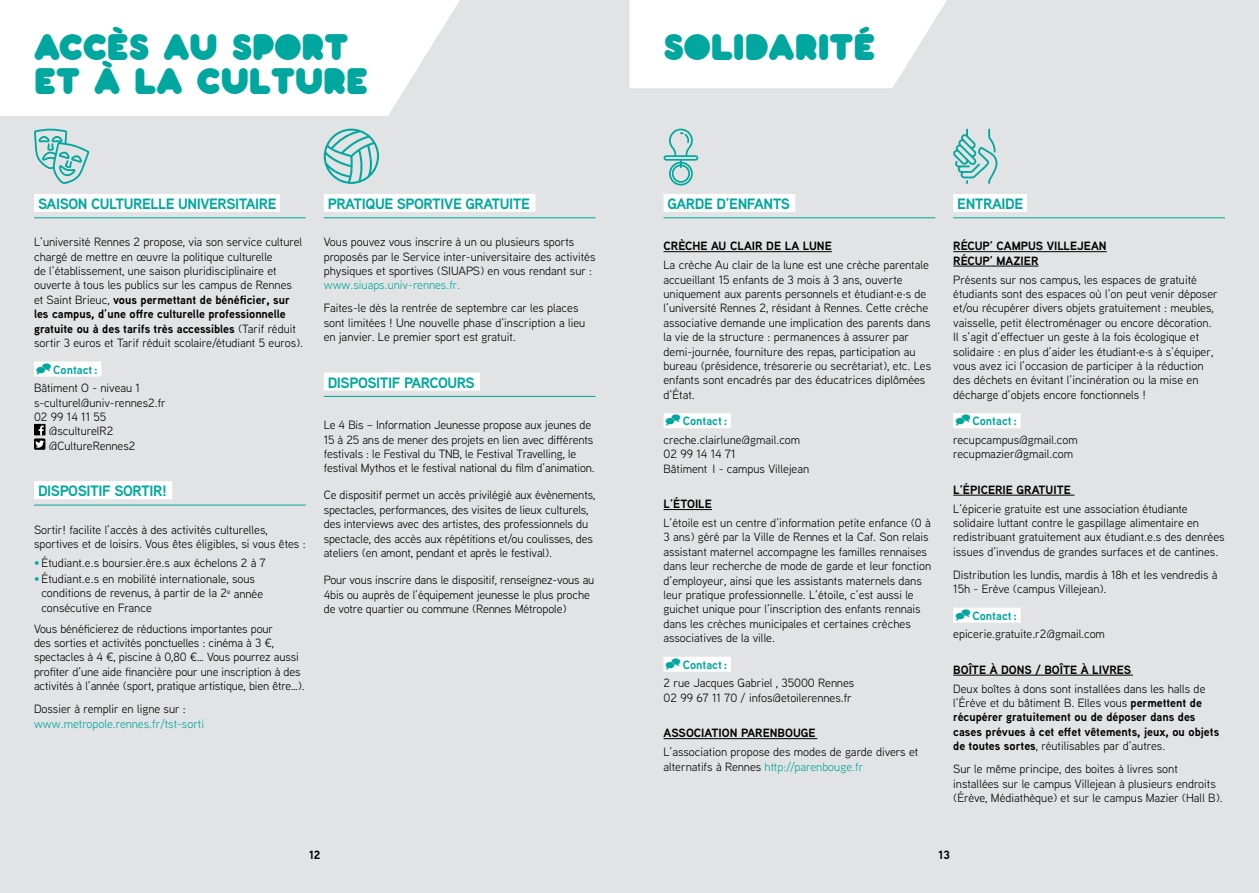
<style>
.page{position:relative;width:1259px;height:893px;background:#e2e3e4}
.page>*{position:absolute;margin:0;border:0;box-sizing:border-box;transform-origin:0 0}
.t1{font:36px/34.2px "Pochoir Pleine";color:#00a79e}
.t2{font:700 15px "Aaux Next";letter-spacing:-.03em;color:#00a79e}
.t3{font:12px/14.4px "Aaux Next";color:#000}
.t4{font:700 12px/14.4px "Aaux Next";color:#000}
.t5{font:12px "Aaux Next";color:#00a79e}
.t6{font:700 12px "Aaux Next";color:#00a79e}
.s1{font-weight:700}
.s2{color:#00a79e}
.s3{font-weight:400}
</style>
<div class="page">
<svg style="left:0;top:0;width:460px;height:116px;background:#fcfcfc"></svg>
<hr style="left:663px;top:217px;width:272px;height:1px;background:#00a79e">
<div style="left:663px;top:194px;width:132px;height:18px;background:#fff"></div>
<hr style="left:663px;top:251px;width:169px;height:1px;background:#000">
<div style="left:663px;top:413px;width:68px;height:15px;background:#fff"></div>
<hr style="left:663px;top:509px;width:49px;height:1px;background:#000">
<div style="left:663px;top:657px;width:68px;height:15px;background:#fff"></div>
<hr style="left:663px;top:738px;width:154px;height:1px;background:#000">
<hr style="left:953px;top:217px;width:272px;height:1px;background:#00a79e">
<div style="left:953px;top:194px;width:74px;height:18px;background:#fff"></div>
<hr style="left:953px;top:251px;width:153px;height:1px;background:#000">
<hr style="left:953px;top:266px;width:85px;height:1px;background:#000">
<div style="left:953px;top:413px;width:67px;height:15px;background:#fff"></div>
<hr style="left:953px;top:495px;width:121px;height:1px;background:#000">
<div style="left:953px;top:608px;width:67px;height:15px;background:#fff"></div>
<hr style="left:953px;top:675px;width:180px;height:1px;background:#000">
<hr style="left:34px;top:217px;width:272px;height:1px;background:#00a79e">
<div style="left:34px;top:194px;width:246px;height:18px;background:#fff"></div>
<div style="left:34px;top:362px;width:67px;height:15px;background:#fff"></div>
<hr style="left:34px;top:505px;width:272px;height:1px;background:#00a79e">
<div style="left:34px;top:481px;width:138px;height:18px;background:#fff"></div>
<svg style="left:34px;top:424px;width:11px;height:11px"></svg>
<div style="left:34px;top:438px;width:11px;height:12px;background:#000"></div>
<svg style="left:35px;top:426px;width:9px;height:22px"></svg>
<hr style="left:324px;top:217px;width:271px;height:1px;background:#00a79e">
<div style="left:324px;top:194px;width:211px;height:18px;background:#fff"></div>
<hr style="left:324px;top:396px;width:271px;height:1px;background:#00a79e">
<div style="left:324px;top:373px;width:156px;height:18px;background:#fff"></div>
<svg style="left:629px;top:0;width:318px;height:88px;background:#fcfcfc"></svg>
<svg style="left:34px;top:128px;width:55px;height:56px"></svg>
<svg style="left:324px;top:129px;width:55px;height:55px"></svg>
<svg style="left:953px;top:129px;width:44px;height:55px"></svg>
<svg style="left:663px;top:129px;width:35px;height:56px"></svg>
<h1 class="t1" style="left:34px;top:28px;width:336px">ACCÈS AU SPORT<br>ET À LA CULTURE</h1>
<h1 class="t1" style="left:663px;top:28px;width:213px">SOLIDARITÉ</h1>
<p class="t2" style="left:38px;top:193px;width:240px">Saison culturelle universitaire</p>
<p class="t3" style="left:34px;top:234px;width:271px">L’université Rennes 2 propose, via son service culturel chargé de mettre en œuvre la politique culturelle<br>de l’établissement, une saison pluridisciplinaire et ouverte à tous les publics sur les campus de Rennes et Saint Brieuc, <span class="s1">vous permettant de bénéficier, sur les campus, d’une offre culturelle professionnelle gratuite ou à des tarifs très accessibles</span> (Tarif réduit sortir 3 euros et Tarif réduit scolaire/étudiant 5 euros).</p>
<p class="t6" style="left:53px;top:361px;width:46px">Contact :</p>
<p class="t3" style="left:34px;top:380px;width:107px">Bâtiment O - niveau 1</p>
<p class="t3" style="left:34px;top:395px;width:133px">s-culturel@univ-rennes2.fr</p>
<p class="t3" style="left:34px;top:409px;width:74px">02 99 14 11 55</p>
<p class="t3" style="left:49px;top:424px;width:66px">@sculturelR2</p>
<p class="t3" style="left:49px;top:438px;width:88px">@CultureRennes2</p>
<p class="t2" style="left:38px;top:480px;width:130px">Dispositif Sortir!</p>
<p class="t3" style="left:34px;top:522px;width:273px">Sortir! facilite l’accès à des activités culturelles, sportives et de loisirs. Vous êtes éligibles, si vous êtes :</p>
<p class="t3" style="left:34px;top:555px;width:233px"><span class="s2">•</span> Étudiant.e.s boursier.ère.s aux échelons 2 à 7</p>
<p class="t3" style="left:42px;top:571px;width:223px;text-indent:-8px"><span class="s2">•</span> Étudiant.e.s en mobilité internationale, sous conditions de revenus, à partir de la 2<sup>e</sup> année consécutive en France</p>
<p class="t3" style="left:34px;top:621px;width:272px">Vous bénéficierez de réductions importantes pour<br>des sorties et activités ponctuelles : cinéma à 3 €, spectacles à 4 €, piscine à 0,80 €… Vous pourrez aussi profiter d’une aide financière pour une inscription à des activités à l’année (sport, pratique artistique, bien être…).</p>
<p class="t3" style="left:34px;top:701px;width:153px">Dossier à remplir en ligne sur :</p>
<p class="t5" style="left:34px;top:715px;width:172px">www.metropole.rennes.fr/tst-sorti</p>
<p class="t2" style="left:328px;top:193px;width:204px">Pratique sportive gratuite</p>
<p class="t3" style="left:324px;top:234px;width:273px">Vous pouvez vous inscrire à un ou plusieurs sports proposés par le Service inter-universitaire des activités physiques et sportives (SIUAPS) en vous rendant sur :</p>
<p class="t5" style="left:324px;top:277px;width:138px">www.siuaps.univ-rennes.fr.</p>
<p class="t3" style="left:324px;top:301px;width:263px">Faites-le dès la rentrée de septembre car les places sont limitées ! Une nouvelle phase d’inscription a lieu en janvier. Le premier sport est gratuit.</p>
<p class="t2" style="left:328px;top:372px;width:149px">Dispositif PARCOURS</p>
<p class="t3" style="left:324px;top:417px;width:273px">Le 4 Bis – Information Jeunesse propose aux jeunes de 15 à 25 ans de mener des projets en lien avec différents festivals : le Festival du TNB, le Festival Travelling, le festival Mythos et le festival national du film d’animation.</p>
<p class="t3" style="left:324px;top:488px;width:273px">Ce dispositif permet un accès privilégié aux évènements, spectacles, performances, des visites de lieux culturels, des interviews avec des artistes, des professionnels du spectacle, des accès aux répétitions et/ou coulisses, des ateliers (en amont, pendant et après le festival).</p>
<p class="t3" style="left:324px;top:572px;width:272px">Pour vous inscrire dans le dispositif, renseignez-vous au<br>4bis ou auprès de l’équipement jeunesse le plus proche de votre quartier ou commune (Rennes Métropole)</p>
<p class="t2" style="left:667px;top:193px;width:122px">Garde d’enfants</p>
<p class="t4" style="left:663px;top:239px;width:170px">Crèch e au clair de la lune</p>
<p class="t3" style="left:663px;top:257px;width:269px">La crèche Au clair de la lune est une crèche parentale accueillant 15 enfants de 3 mois à 3 ans, ouverte uniquement aux parents personnels et étudiant·e·s de l’université Rennes 2, résidant à Rennes. Cette crèche associative demande une implication des parents dans la vie de la structure : permanences à assurer par demi-journée, fourniture des repas, participation au bureau (présidence, trésorerie ou secrétariat), etc. Les enfants sont encadrés par des éducatrices diplômées d’État.</p>
<p class="t6" style="left:683px;top:413px;width:46px">Contact :</p>
<p class="t3" style="left:663px;top:432px;width:147px">creche.clairlune@gmail.com<br>02 99 14 14 71<br>Bâtiment I - campus Villejean</p>
<p class="t4" style="left:663px;top:497px;width:50px">L’étoile</p>
<p class="t3" style="left:663px;top:515px;width:269px">L’étoile est un centre d’information petite enfance (0 à 3 ans) géré par la Ville de Rennes et la Caf. Son relais assistant maternel accompagne les familles rennaises dans leur recherche de mode de garde et leur fonction d’employeur, ainsi que les assistants maternels dans leur pratique professionnelle. L’étoile, c’est aussi le guichet unique pour l’inscription des enfants rennais dans les crèches municipales et certaines crèches associatives de la ville.</p>
<p class="t6" style="left:683px;top:656px;width:46px">Contact :</p>
<p class="t3" style="left:663px;top:676px;width:192px">2 rue Jacques Gabriel , 35000 Rennes<br>02 99 67 11 70 / infos@etoilerennes.fr</p>
<p class="t4" style="left:663px;top:726px;width:9px">Ass</p>
<p class="t4" style="left:686px;top:726px;width:131px">ociation Parenbouge</p>
<p class="t3" style="left:663px;top:744px;width:256px">L’association propose des modes de garde divers et alternatifs à Rennes <span class="s2">http://parenbouge.fr</span></p>
<p class="t2" style="left:957px;top:193px;width:68px">Entraide</p>
<p class="t4" style="left:953px;top:239px;width:155px">Récup’ Campus Villej ean<br>Récup’ Mazier</p>
<p class="t3" style="left:953px;top:272px;width:266px">Présents sur nos campus, les espaces de gratuité étudiants sont des espaces où l’on peut venir déposer et/ou récupérer divers objets gratuitement : meubles, vaisselle, petit électroménager ou encore décoration.<br>Il s’agit d’effectuer un geste à la fois écologique et solidaire : en plus d’aider les étudiant·e·s à s’équiper, vous avez ici l’occasion de participer à la réduction des déchets en évitant l’incinération ou la mise en décharge d’objets encore fonctionnels !</p>
<p class="t6" style="left:972px;top:413px;width:46px">Contact :</p>
<p class="t3" style="left:953px;top:432px;width:126px">recupcampus@gmail.com recupmazier@gmail.com</p>
<p class="t4" style="left:953px;top:482px;width:119px">L’épicerie gratuite</p>
<p class="t3" style="left:953px;top:501px;width:273px">L’épicerie gratuite est une association étudiante solidaire luttant contre le gaspillage alimentaire en redistribuant gratuitement aux étudiant.e.s des denrées issues d’invendus de grandes surfaces et de cantines.</p>
<p class="t3" style="left:953px;top:567px;width:266px">Distribution les lundis, mardis à 18h et les vendredis à<br>15h - Erève (campus Villejean).</p>
<p class="t6" style="left:972px;top:607px;width:46px">Contact :</p>
<p class="t3" style="left:953px;top:626px;width:153px">epicerie.gratuite.r2@gmail.com</p>
<p class="t4" style="left:953px;top:662px;width:178px">Boîte à dons / boîte à livres</p>
<p class="t4" style="left:953px;top:681px;width:268px"><span class="s3">Deux boîtes à dons sont installées dans les halls de l’Érève et du bâtiment B. Elles vous</span> permettent de récupérer gratuitement ou de déposer dans des cases prévues à cet effet vêtements, jeux, ou objets de toutes sortes<span class="s3">, réutilisables par d’autres.</span></p>
<p class="t3" style="left:953px;top:761px;width:271px">Sur le même principe, des boites à livres sont installées sur le campus Villejean à plusieurs endroits (Érève, Médiathèque) et sur le campus Mazier (Hall B).</p>
<p class="t4" style="left:309px;top:847px;width:13px">12</p>
<p class="t4" style="left:938px;top:847px;width:13px">13</p>
</div>
